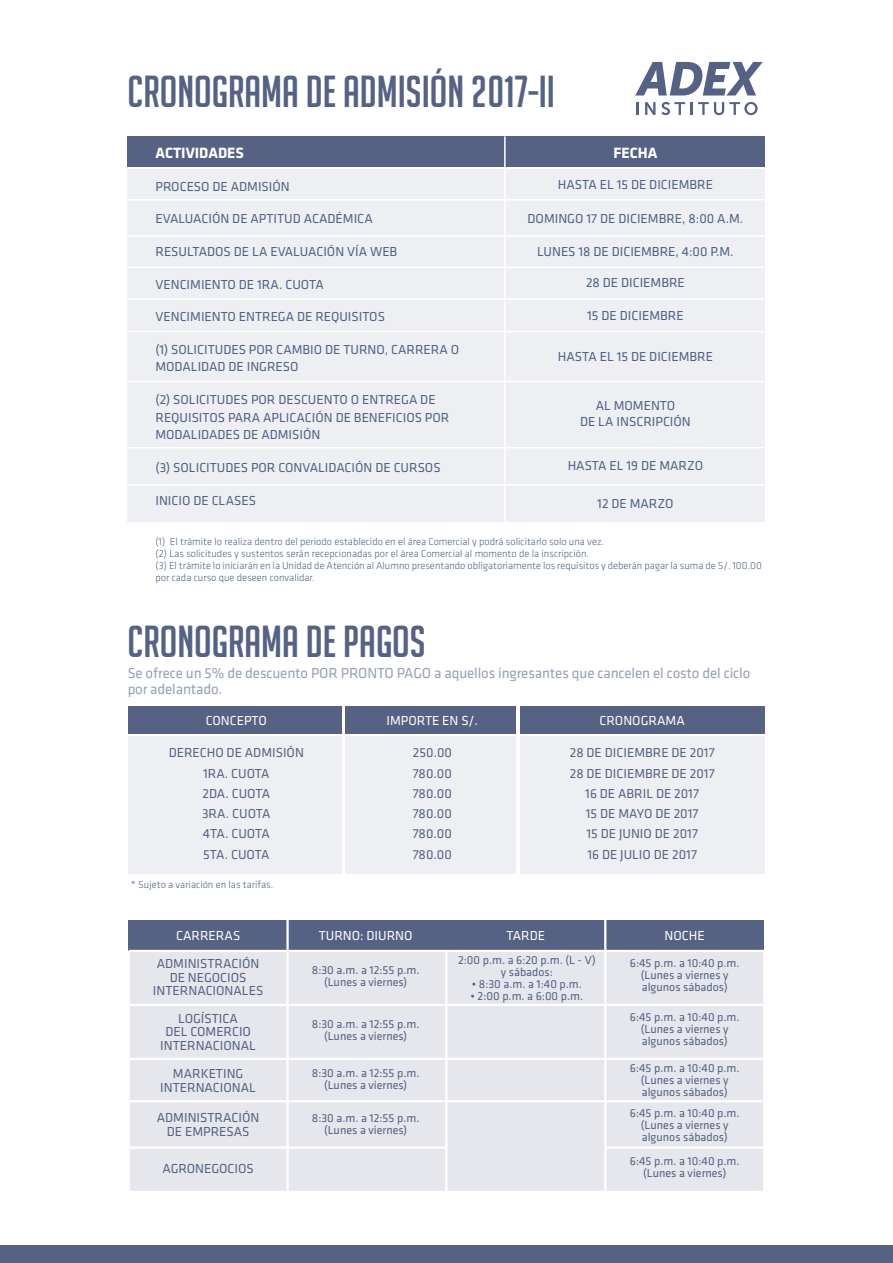
<style>
.page{position:relative;width:893px;height:1263px;background:#fff}
.page>*{position:absolute;margin:0;border:0;box-sizing:border-box;transform-origin:0 0}
.t1{font:43.65px "Big Noodle Titling";color:#566283}
.t2{font:700 15.45px "Klavika";color:#fff}
.t3{font:15px/16.5px "Klavika";letter-spacing:-.01em;color:#4f6286}
.t4{font:13.5px/17.5px "Klavika";color:#4f6286}
.t5{font:13.5px/20.2px "Klavika";color:#566283;text-align:center}
.t6{font:13.5px "Klavika";color:#fff}
.t7{font:12px/12px "Klavika";color:#566283;text-align:center}
.t8{font:300 10.5px/12px "Klavika";color:#4f6286}
</style>
<div class="page">
<div style="left:128px;top:919px;width:637px;height:274px;background:#e5e7ec;border:2px solid #fff"></div>
<div style="left:129px;top:920px;width:635px;height:31px;background:#566283"></div>
<hr style="left:129px;top:1004px;width:635px;height:2px;background:#fff">
<hr style="left:129px;top:1058px;width:635px;height:2px;background:#fff">
<hr style="left:129px;top:1100px;width:633px;height:2px;background:#fff">
<hr style="left:129px;top:1146px;width:318px;height:3px;background:#fff">
<hr style="left:605px;top:1146px;width:159px;height:3px;background:#fff">
<hr style="left:129px;top:950px;width:635px;height:2px;background:#fff">
<hr style="left:604px;top:920px;width:2px;height:227px;background:#fff">
<hr style="left:604px;top:1147px;width:2px;height:44px;background:#fff">
<hr style="left:445px;top:951px;width:3px;height:241px;background:#fff">
<hr style="left:286px;top:920px;width:3px;height:272px;background:#fff">
<div style="left:0;top:1245px;width:893px;height:18px;background:#566283"></div>
<svg style="left:635px;top:62px;width:128px;height:34px"></svg>
<svg style="left:636px;top:102px;width:2px;height:13px"></svg>
<svg style="left:645px;top:102px;width:10px;height:13px"></svg>
<svg style="left:661px;top:102px;width:97px;height:13px"></svg>
<div style="left:128px;top:169px;width:637px;height:352px;background:#eeeff2"></div>
<div style="left:128px;top:136px;width:637px;height:31px;background:#566283"></div>
<hr style="left:128px;top:199px;width:637px;height:1px;background:#fff">
<hr style="left:128px;top:235px;width:637px;height:2px;background:#fff">
<hr style="left:128px;top:267px;width:637px;height:1px;background:#fff">
<hr style="left:128px;top:298px;width:637px;height:2px;background:#fff">
<hr style="left:128px;top:331px;width:637px;height:1px;background:#fff">
<hr style="left:128px;top:381px;width:637px;height:1px;background:#fff">
<hr style="left:128px;top:447px;width:637px;height:1px;background:#fff">
<hr style="left:128px;top:484px;width:637px;height:2px;background:#fff">
<hr style="left:504px;top:136px;width:2px;height:385px;background:#fff">
<div style="left:128px;top:736px;width:214px;height:138px;background:#eeeff2"></div>
<div style="left:128px;top:706px;width:214px;height:28px;background:#566283"></div>
<div style="left:346px;top:736px;width:170px;height:138px;background:#eeeff2"></div>
<div style="left:346px;top:706px;width:170px;height:28px;background:#566283"></div>
<div style="left:520px;top:736px;width:245px;height:138px;background:#eeeff2"></div>
<div style="left:520px;top:706px;width:245px;height:28px;background:#566283"></div>
<h1 class="t1" style="left:128px;top:68px;width:429px">CRONOGRAMA DE ADMISIÓN 2017-II</h1>
<p class="t2" style="left:155px;top:142px;width:90px">ACTIVIDADES</p>
<p class="t2" style="left:613px;top:142px;width:45px">FECHA</p>
<p class="t4" style="left:558px;top:175px;width:157px">HASTA EL 15 DE DICIEMBRE</p>
<p class="t4" style="left:527px;top:209px;width:217px">DOMINGO 17 DE DICIEMBRE, 8:00 A.M.</p>
<p class="t4" style="left:537px;top:242px;width:198px">LUNES 18 DE DICIEMBRE, 4:00 P.M.</p>
<p class="t4" style="left:586px;top:274px;width:100px">28 DE DICIEMBRE</p>
<p class="t4" style="left:587px;top:306px;width:98px">15 DE DICIEMBRE</p>
<p class="t4" style="left:558px;top:347px;width:157px">HASTA EL 15 DE DICIEMBRE</p>
<p class="t4" style="left:580px;top:397px;width:112px;line-height:16.2px;text-align:center">AL MOMENTO<br>DE LA INSCRIPCIÓN</p>
<p class="t4" style="left:568px;top:456px;width:137px">HASTA EL 19 DE MARZO</p>
<p class="t4" style="left:597px;top:494px;width:78px">12 DE MARZO</p>
<p class="t4" style="left:155px;top:177px;width:136px">PROCESO DE ADMISIÓN</p>
<p class="t4" style="left:155px;top:210px;width:219px">EVALUACIÓN DE APTITUD ACADÉMICA</p>
<p class="t4" style="left:155px;top:242px;width:243px">RESULTADOS DE LA EVALUACIÓN VÍA WEB</p>
<p class="t4" style="left:155px;top:275px;width:170px">VENCIMIENTO DE 1RA. CUOTA</p>
<p class="t4" style="left:155px;top:308px;width:231px">VENCIMIENTO ENTREGA DE REQUISITOS</p>
<p class="t4" style="left:155px;top:340px;width:305px">(1) SOLICITUDES POR CAMBIO DE TURNO, CARRERA O<br>MODALIDAD DE INGRESO</p>
<p class="t4" style="left:155px;top:390px;width:295px">(2) SOLICITUDES POR DESCUENTO O ENTREGA DE<br>REQUISITOS PARA APLICACIÓN DE BENEFICIOS POR<br>MODALIDADES DE ADMISIÓN</p>
<p class="t4" style="left:155px;top:458px;width:287px">(3) SOLICITUDES POR CONVALIDACIÓN DE CURSOS</p>
<p class="t4" style="left:155px;top:491px;width:102px">INICIO DE CLASES</p>
<p class="t8" style="left:155px;top:535px;width:608px">(1) El trámite lo realiza dentro del periodo establecido en el área Comercial y podrá solicitarlo solo una vez.<br>(2) Las solicitudes y sustentos serán recepcionadas por el área Comercial al momento de la inscripción.<br>(3) El trámite lo iniciarán en la Unidad de Atención al Alumno presentando obligatoriamente los requisitos y deberán pagar la suma de S/. 100.00 por cada curso que deseen convalidar.</p>
<h1 class="t1" style="left:128px;top:618px;width:299px">CRONOGRAMA DE PAGOS</h1>
<p class="t3" style="left:128px;top:664px;width:624px">Se ofrece un 5% de descuento POR PRONTO PAGO a aquellos ingresantes que cancelen el costo del ciclo por adelantado.</p>
<p class="t6" style="left:206px;top:711px;width:63px">CONCEPTO</p>
<p class="t5" style="left:169px;top:742px;width:137px">DERECHO DE ADMISIÓN<br>1RA. CUOTA<br>2DA. CUOTA<br>3RA. CUOTA<br>4TA. CUOTA<br>5TA. CUOTA</p>
<p class="t6" style="left:387px;top:711px;width:93px">IMPORTE EN S/.</p>
<p class="t5" style="left:413px;top:742px;width:41px;text-align:justify">250.00<br>780.00<br>780.00<br>780.00<br>780.00<br>780.00</p>
<p class="t6" style="left:600px;top:711px;width:87px">CRONOGRAMA</p>
<p class="t5" style="left:570px;top:742px;width:146px">28 DE DICIEMBRE DE 2017<br>28 DE DICIEMBRE DE 2017<br>16 DE ABRIL DE 2017<br>15 DE MAYO DE 2017<br>15 DE JUNIO DE 2017<br>16 DE JULIO DE 2017</p>
<p class="t8" style="left:131px;top:878px;width:144px">* Sujeto a variación en las tarifas.</p>
<p class="t6" style="left:176px;top:927px;width:66px">CARRERAS</p>
<p class="t6" style="left:319px;top:927px;width:95px">TURNO: DIURNO</p>
<p class="t6" style="left:507px;top:927px;width:40px">TARDE</p>
<p class="t6" style="left:665px;top:927px;width:42px">NOCHE</p>
<p class="t5" style="left:153px;top:957px;width:112px;line-height:13.5px">ADMINISTRACIÓN<br>DE NEGOCIOS<br>INTERNACIONALES</p>
<p class="t5" style="left:160px;top:1011px;width:97px;line-height:13.5px">LOGÍSTICA<br>DEL COMERCIO<br>INTERNACIONAL</p>
<p class="t7" style="left:312px;top:964px;width:109px">8:30 a.m. a 12:55 p.m. (Lunes a viernes)</p>
<p class="t7" style="left:312px;top:1018px;width:109px">8:30 a.m. a 12:55 p.m. (Lunes a viernes)</p>
<p class="t7" style="left:458px;top:953px;width:139px">2:00 p.m. a 6:20 p.m. (L - V) y sábados:</p>
<p class="t7" style="left:472px;top:977px;width:112px">• 8:30 a.m. a 1:40 p.m.</p>
<p class="t7" style="left:471px;top:989px;width:114px">• 2:00 p.m. a 6:00 p.m.</p>
<p class="t7" style="left:630px;top:956px;width:111px">6:45 p.m. a 10:40 p.m. (Lunes a viernes y algunos sábados)</p>
<p class="t7" style="left:630px;top:1011px;width:111px">6:45 p.m. a 10:40 p.m. (Lunes a viernes y algunos sábados)</p>
<p class="t7" style="left:630px;top:1061px;width:111px">6:45 p.m. a 10:40 p.m. (Lunes a viernes y algunos sábados)</p>
<p class="t5" style="left:160px;top:1066px;width:97px;line-height:13.5px">MARKETING<br>INTERNACIONAL</p>
<p class="t7" style="left:312px;top:1067px;width:109px">8:30 a.m. a 12:55 p.m. (Lunes a viernes)</p>
<p class="t5" style="left:157px;top:1111px;width:104px;line-height:13.5px">ADMINISTRACIÓN<br>DE EMPRESAS</p>
<p class="t7" style="left:312px;top:1111px;width:109px">8:30 a.m. a 12:55 p.m. (Lunes a viernes)</p>
<p class="t5" style="left:162px;top:1158px;width:93px">AGRONEGOCIOS</p>
<p class="t7" style="left:630px;top:1155px;width:111px">6:45 p.m. a 10:40 p.m. (Lunes a viernes)</p>
<p class="t7" style="left:630px;top:1106px;width:111px">6:45 p.m. a 10:40 p.m. (Lunes a viernes y algunos sábados)</p>
</div>
